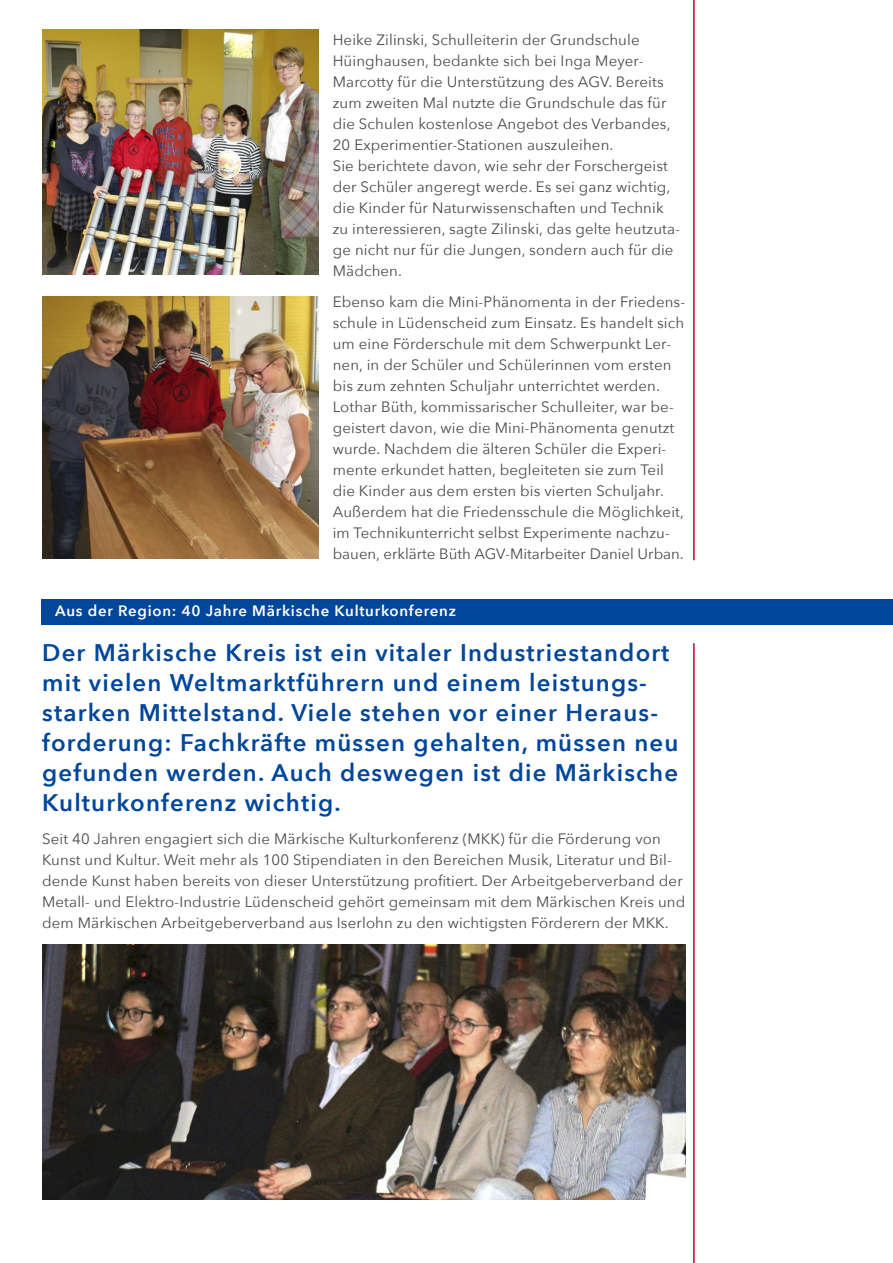
<style>
.page{position:relative;width:893px;height:1263px;background:#fff}
.page>*{position:absolute;margin:0;border:0;box-sizing:border-box;transform-origin:0 0}
.t1{font:600 24px/30px "Avenir Next";letter-spacing:.05em;color:#00469b}
.t2{font:15px/21px "Avenir Next";letter-spacing:.01em;color:#4b4b4a}
.t3{font:600 15px "Avenir Next";letter-spacing:.05em;color:#fff}
</style>
<div class="page">
<hr style="left:693px;top:643px;width:2px;height:620px;background:#d1002c">
<hr style="left:693px;top:0;width:2px;height:560px;background:#d1002c">
<div style="left:42px;top:599px;width:851px;height:26px;background:#00469b"></div>
<img style="left:43px;top:30px;width:276px;height:244px">
<img style="left:43px;top:296px;width:276px;height:262px">
<img style="left:43px;top:944px;width:642px;height:255px">
<p class="t2" style="left:333px;top:28px;width:349px">Heike Zilinski, Schulleiterin der Grundschule Hüinghausen, bedankte sich bei Inga Meyer-Marcotty für die Unterstützung des AGV. Bereits zum zweiten Mal nutzte die Grundschule das für die Schulen kostenlose Angebot des Verbandes, 20 Experimentier-Stationen auszuleihen.<br>Sie berichtete davon, wie sehr der Forschergeist der Schüler angeregt werde. Es sei ganz wichtig, die Kinder für Naturwissenschaften und Technik zu interessieren, sagte Zilinski, das gelte heutzuta&shy;ge nicht nur für die Jungen, sondern auch für die Mädchen.</p>
<p class="t2" style="left:333px;top:291px;width:354px">Ebenso kam die Mini-Phänomenta in der Friedens&shy;schule in Lüdenscheid zum Einsatz. Es handelt sich um eine Förderschule mit dem Schwerpunkt Ler&shy;nen, in der Schüler und Schülerinnen vom ersten bis zum zehnten Schuljahr unterrichtet werden.<br>Lothar Büth, kommissarischer Schulleiter, war be&shy;geistert davon, wie die Mini-Phänomenta genutzt wurde. Nachdem die älteren Schüler die Experi&shy;mente erkundet hatten, begleiteten sie zum Teil die Kinder aus dem ersten bis vierten Schuljahr.<br>Außerdem hat die Friedensschule die Möglichkeit, im Technikunterricht selbst Experimente nachzu&shy;bauen, erklärte Büth AGV-Mitarbeiter Daniel Urban.</p>
<p class="t3" style="left:55px;top:598px;width:402px">Aus der Region: 40 Jahre Märkische Kulturkonferenz</p>
<p class="t1" style="left:42px;top:637px;width:638px">Der Märkische Kreis ist ein vitaler Industriestandort mit vielen Weltmarktführern und einem leistungs&shy;starken Mittelstand. Viele stehen vor einer Heraus&shy;forderung: Fachkräfte müssen gehalten, müssen neu gefunden werden. Auch deswegen ist die Märkische Kulturkonferenz wichtig.</p>
<p class="t2" style="left:42px;top:828px;width:645px">Seit 40 Jahren engagiert sich die Märkische Kulturkonferenz (MKK) für die Förderung von Kunst und Kultur. Weit mehr als 100 Stipendiaten in den Bereichen Musik, Literatur und Bil&shy;dende Kunst haben bereits von dieser Unterstützung profitiert. Der Arbeitgeberverband der Metall- und Elektro-Industrie Lüdenscheid gehört gemeinsam mit dem Märkischen Kreis und dem Märkischen Arbeitgeberverband aus Iserlohn zu den wichtigsten Förderern der MKK.</p>
</div>
